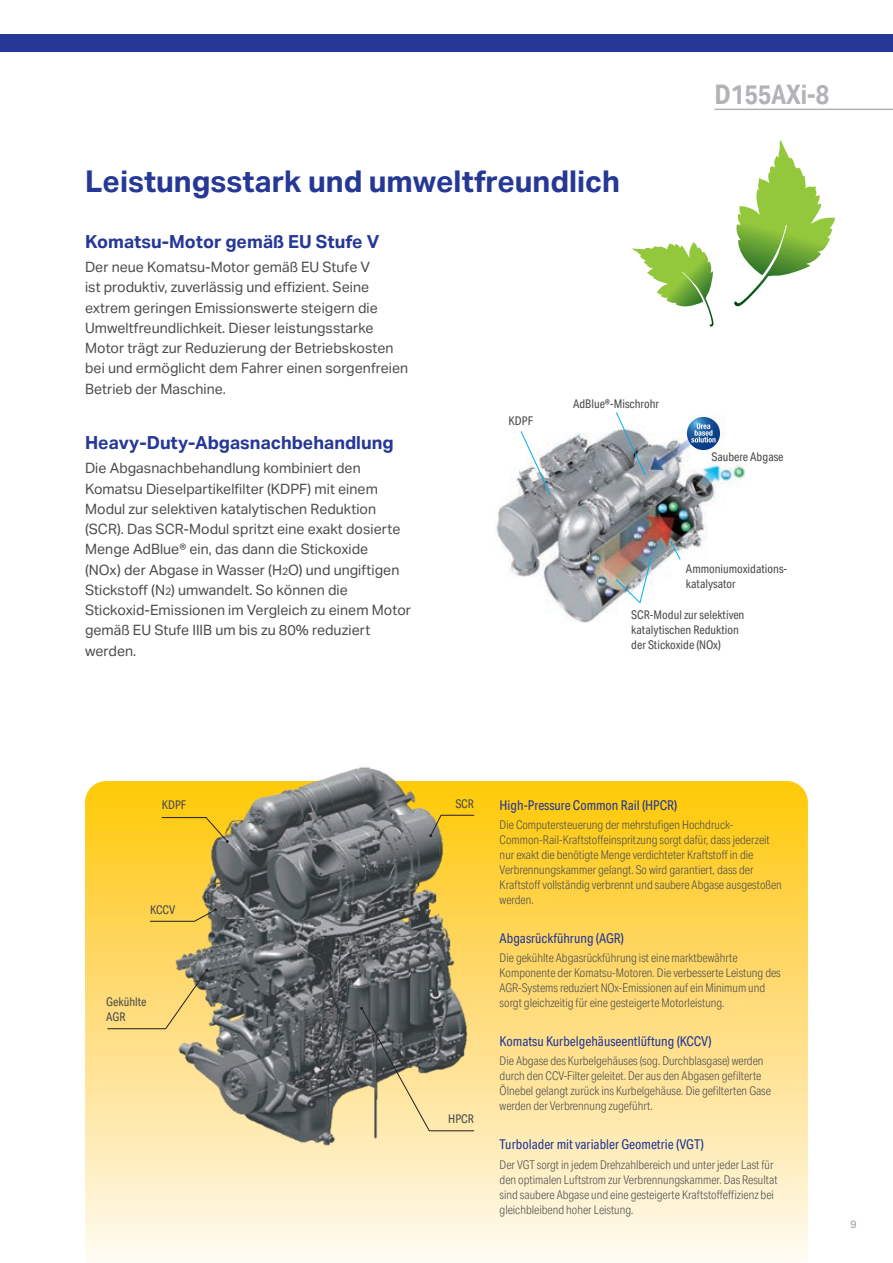
<style>
.page{position:relative;width:893px;height:1263px;background:#fff}
.page>*{position:absolute;margin:0;border:0;box-sizing:border-box;transform-origin:0 0}
.t1{font:700 30px "Aktiv Grotesk";color:#263895}
.t2{font:700 27px "Aktiv Grotesk Cd";color:#b2b3b7}
.t3{font:700 18px "Aktiv Grotesk";color:#263895}
.t4{font:14.25px/20.2px "Aktiv Grotesk";color:#4b4c4d}
.t5{font:13.5px "Aktiv Grotesk Cd";color:#263895}
.t6{font:300 12px/15px "Aktiv Grotesk Cd";color:#4b4c4d}
.t7{font:12px/15px "Aktiv Grotesk Cd";color:#4b4c4d}
.t8{font:10.5px "Aktiv Grotesk";color:#939598}
.s1{font-size:10.5px}
</style>
<div class="page">
<svg style="left:85px;top:781px;width:723px;height:480px;background:#fee28c"></svg>
<svg style="left:734px;top:140px;width:101px;height:167px"></svg>
<svg style="left:632px;top:242px;width:82px;height:85px"></svg>
<img style="left:163px;top:767px;width:327px;height:398px">
<img style="left:496px;top:416px;width:248px;height:207px">
<svg style="left:360px;top:1007px;width:115px;height:124px;background:#a79d7c"></svg>
<svg style="left:161px;top:817px;width:68px;height:26px;background:#edc022"></svg>
<svg style="left:107px;top:969px;width:101px;height:60px;background:#f0d074"></svg>
<svg style="left:429px;top:814px;width:46px;height:23px"></svg>
<svg style="left:149px;top:908px;width:68px;height:14px"></svg>
<svg style="left:520px;top:431px;width:30px;height:63px"></svg>
<svg style="left:670px;top:541px;width:11px;height:19px"></svg>
<svg style="left:616px;top:558px;width:36px;height:45px"></svg>
<svg style="left:616px;top:412px;width:30px;height:63px"></svg>
<svg style="left:687px;top:417px;width:33px;height:33px"></svg>
<svg style="left:691px;top:423px;width:25px;height:20px"></svg>
<hr style="left:714px;top:109px;width:179px;height:1px;background:#b2b3b7">
<div style="left:0;top:34px;width:893px;height:17px;background:#263895"></div>
<h1 class="t1" style="left:85px;top:164px;width:537px">Leistungsstark und umweltfreundlich</h1>
<h3 class="t3" style="left:85px;top:231px;width:296px">Komatsu-Motor gemäß EU Stufe V</h3>
<p class="t4" style="left:85px;top:257px;width:325px">Der neue Komatsu-Motor gemäß EU Stufe V<br>ist produktiv, zuverlässig und effizient. Seine extrem geringen Emissionswerte steigern die Umweltfreundlichkeit. Dieser leistungsstarke Motor trägt zur Reduzierung der Betriebskosten bei und ermöglicht dem Fahrer einen sorgenfreien Betrieb der Maschine.</p>
<p class="t7" style="left:509px;top:413px;width:26px">KDPF</p>
<p class="t7" style="left:573px;top:396px;width:88px">AdBlue®-Mischrohr</p>
<h2 class="t2" style="left:714px;top:79px;width:116px">D155AXi-8</h2>
<h3 class="t3" style="left:85px;top:432px;width:310px">Heavy-Duty-Abgasnachbehandlung</h3>
<p class="t4" style="left:85px;top:458px;width:328px">Die Abgasnachbehandlung kombiniert den Komatsu Dieselpartikelfilter (KDPF) mit einem Modul zur selektiven katalytischen Reduktion (SCR). Das SCR-Modul spritzt eine exakt dosierte Menge AdBlue® ein, das dann die Stickoxide<br>(NOx) der Abgase in Wasser (H<span class="s1">2</span>O) und ungiftigen Stickstoff (N<span class="s1">2</span>) umwandelt. So können die Stickoxid-Emissionen im Vergleich zu einem Motor gemäß EU Stufe IIIB um bis zu 80% reduziert werden.</p>
<p class="t7" style="left:711px;top:449px;width:74px">Saubere Abgase</p>
<p class="t7" style="left:686px;top:562px;width:103px">Ammoniumoxidations&shy;katalysator</p>
<p class="t7" style="left:631px;top:607px;width:115px">SCR-Modul zur selektiven katalytischen Reduktion der Stickoxide (NOx)</p>
<p class="t7" style="left:162px;top:797px;width:26px">KDPF</p>
<p class="t7" style="left:150px;top:902px;width:27px">KCCV</p>
<p class="t7" style="left:106px;top:994px;width:42px">Gekühlte<br>AGR</p>
<p class="t7" style="left:455px;top:796px;width:20px">SCR</p>
<p class="t7" style="left:448px;top:1111px;width:27px">HPCR</p>
<p class="t5" style="left:500px;top:798px;width:179px">High-Pressure Common Rail (HPCR)</p>
<p class="t6" style="left:500px;top:818px;width:284px">Die Computersteuerung der mehrstufigen Hochdruck-Common-Rail-Kraftstoffeinspritzung sorgt dafür, dass jederzeit nur exakt die benötigte Menge verdichteter Kraftstoff in die Verbrennungskammer gelangt. So wird garantiert, dass der Kraftstoff vollständig verbrennt und saubere Abgase ausgestoßen werden.</p>
<p class="t5" style="left:500px;top:931px;width:126px">Abgasrückführung (AGR)</p>
<p class="t6" style="left:500px;top:951px;width:283px">Die gekühlte Abgasrückführung ist eine marktbewährte Komponente der Komatsu-Motoren. Die verbesserte Leistung des AGR-Systems reduziert NOx-Emissionen auf ein Minimum und sorgt gleichzeitig für eine gesteigerte Motorleistung.</p>
<p class="t5" style="left:500px;top:1034px;width:214px">Komatsu Kurbelgehäuseentlüftung (KCCV)</p>
<p class="t6" style="left:500px;top:1054px;width:273px">Die Abgase des Kurbelgehäuses (sog. Durchblasgase) werden durch den CCV-Filter geleitet. Der aus den Abgasen gefilterte Ölnebel gelangt zurück ins Kurbelgehäuse. Die gefilterten Gase werden der Verbrennung zugeführt.</p>
<p class="t5" style="left:500px;top:1137px;width:206px">Turbolader mit variabler Geometrie (VGT)</p>
<p class="t6" style="left:500px;top:1157px;width:279px">Der VGT sorgt in jedem Drehzahlbereich und unter jeder Last für den optimalen Luftstrom zur Verbrennungskammer. Das Resultat sind saubere Abgase und eine gesteigerte Kraftstoffeffizienz bei gleichbleibend hoher Leistung.</p>
<p class="t8" style="left:850px;top:1218px;width:8px">9</p>
</div>
